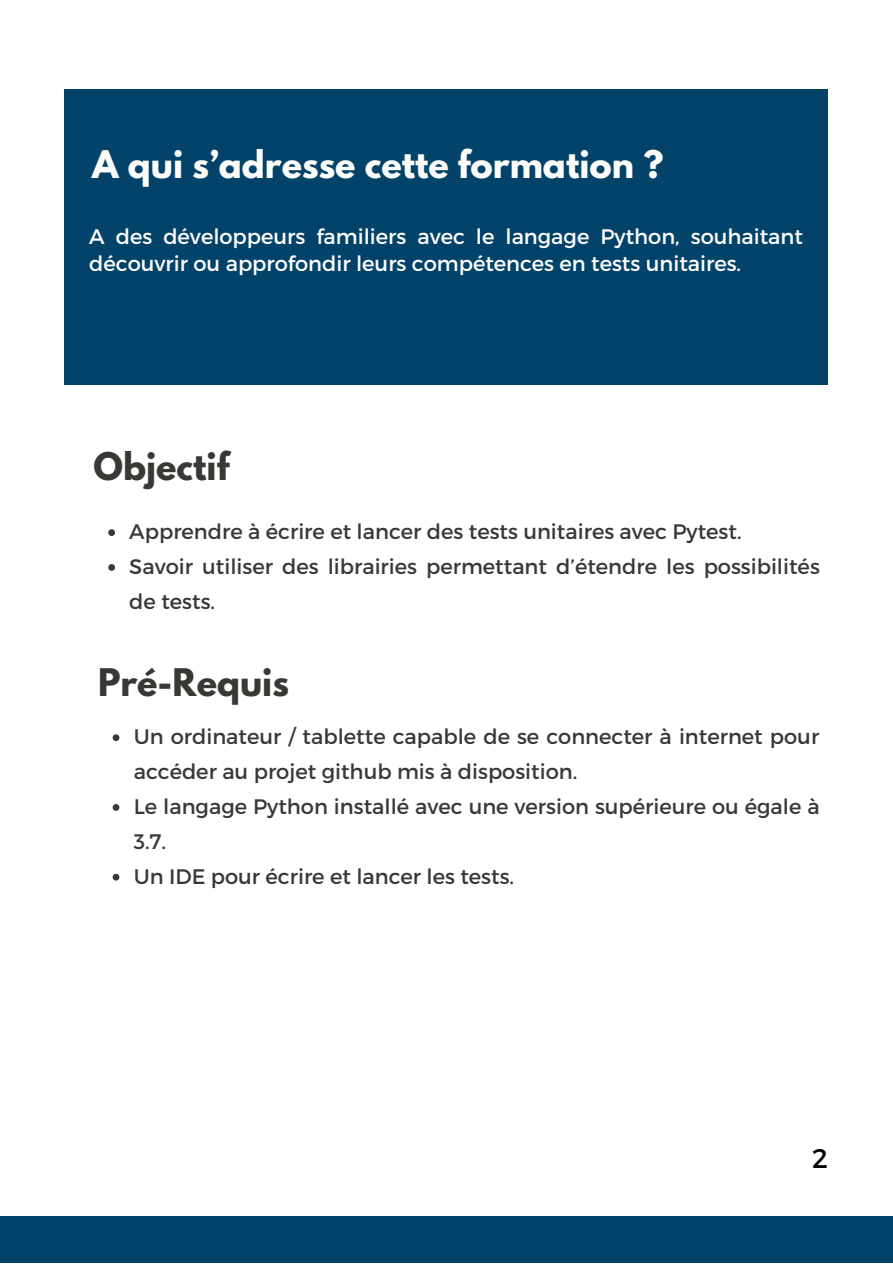
<style>
.page{position:relative;width:893px;height:1264px;background:#fff}
.page>*{position:absolute;margin:0;border:0;box-sizing:border-box;transform-origin:0 0}
.t1{font:700 33.75px "League Spartan";color:#fcfcfa}
.t2{font:700 33.75px "League Spartan";color:#383835}
.t3{font:27px "Montserrat";color:#000}
.t4{font:21px/34.8px "Montserrat";color:#383835}
.t5{font:21px/27px "Montserrat";color:#fff}
</style>
<div class="page">
<div style="left:0;top:1216px;width:892px;height:46px;background:#044369"></div>
<div style="left:64px;top:89px;width:764px;height:296px;background:#044369"></div>
<svg style="left:108px;top:529px;width:7px;height:7px"></svg>
<svg style="left:108px;top:564px;width:7px;height:7px"></svg>
<svg style="left:113px;top:734px;width:6px;height:7px"></svg>
<svg style="left:113px;top:804px;width:6px;height:6px"></svg>
<svg style="left:113px;top:873px;width:6px;height:7px"></svg>
<h1 class="t1" style="left:92px;top:148px;width:572px">A qui s’adresse cette formation ?</h1>
<p class="t5" style="left:89px;top:222px;width:715px">A des développeurs familiers avec le langage Python, souhaitant découvrir ou approfondir leurs compétences en tests unitaires.</p>
<h1 class="t2" style="left:94px;top:449px;width:137px">Objectif</h1>
<p class="t4" style="left:129px;top:513px;width:692px">Apprendre à écrire et lancer des tests unitaires avec Pytest.<br>Savoir utiliser des librairies permettant d’étendre les possibilités de tests.</p>
<h1 class="t2" style="left:98px;top:665px;width:192px">Pré-Requis</h1>
<p class="t4" style="left:134px;top:718px;width:687px">Un ordinateur / tablette capable de se connecter à internet pour accéder au projet github mis à disposition.<br>Le langage Python installé avec une version supérieure ou égale à 3.7.<br>Un IDE pour écrire et lancer les tests.</p>
<p class="t3" style="left:812px;top:1140px;width:17px">2</p>
</div>
